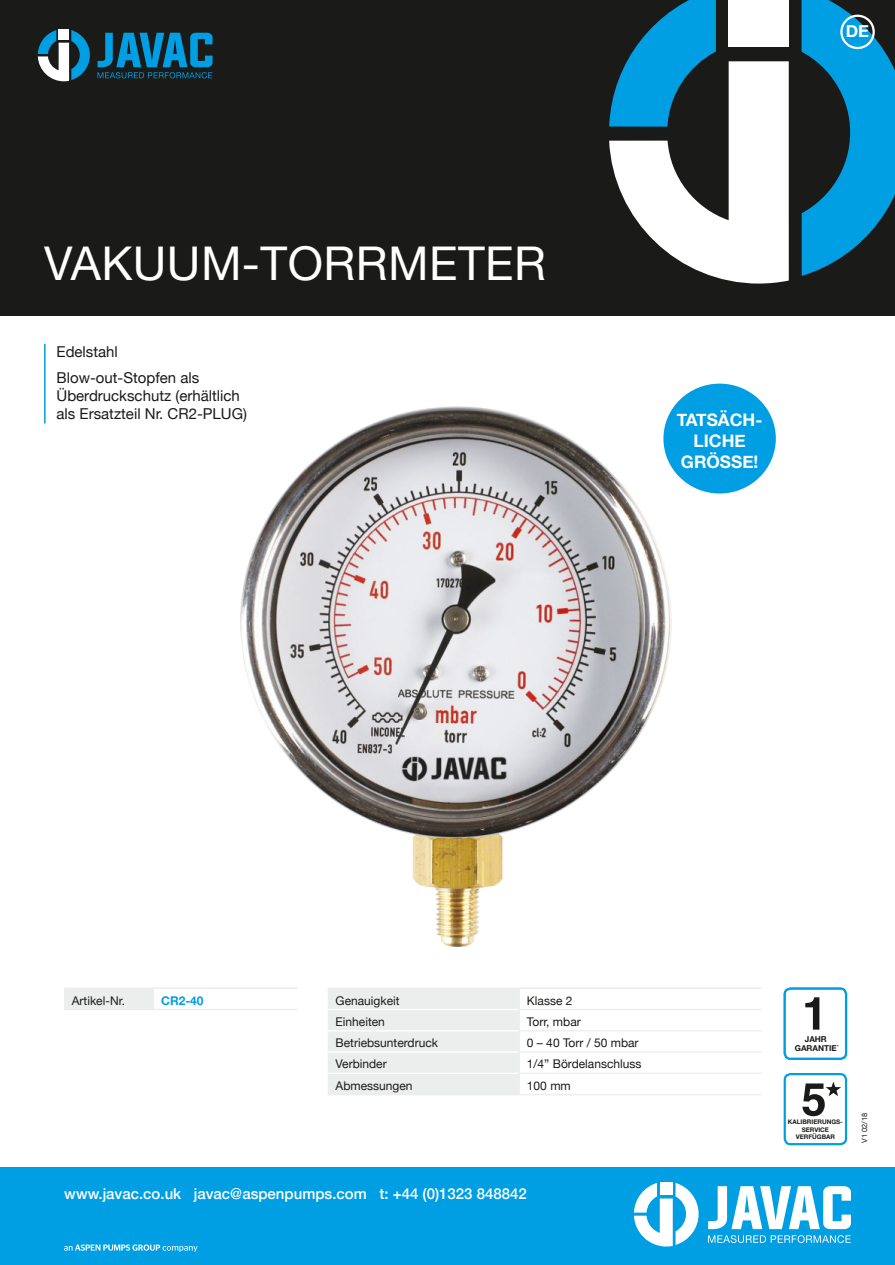
<style>
.page{position:relative;width:895px;height:1265px;background:#fff}
.page>*{position:absolute;margin:0;border:0;box-sizing:border-box;transform-origin:0 0}
.t1{font:46.5px "Helvetica Neue";letter-spacing:.01em;color:#fff}
.t2{font:700 17.25px/20.7px "Helvetica Neue";color:#fff;text-align:center}
.t3{font:700 16.8px "Helvetica Neue";color:#fff}
.t4{font:15px/18px "Helvetica Neue";color:#1a1a18}
.t5{font:500 15px "Helvetica Neue";color:#fff}
.t6{font:12px "Helvetica Neue";color:#1a1a18}
.t7{font:700 12px "Helvetica Neue";color:#009ee3}
.t8{font:700 8.1px/9.1px "Helvetica Neue";color:#1a1a18;text-align:center}
.t9{font:7.5px "Helvetica Neue";color:#1a1a18}
.t10{font:700 6.3px/7.5px "Helvetica Neue";color:#1a1a18;text-align:center}
</style>
<div class="page">
<div style="left:0;top:0;width:895px;height:316px;background:#1a1a18"></div>
<div style="left:0;top:1167px;width:895px;height:97px;background:#009ee3"></div>
<svg style="left:627px;top:0;width:268px;height:276px;fill:#009ee3"></svg>
<div style="left:728px;top:0;width:61px;height:47px;background:#fff"></div>
<svg style="left:609px;top:61px;width:180px;height:222px"></svg>
<svg style="left:634px;top:1182px;width:64px;height:64px"></svg>
<svg style="left:708px;top:1186px;width:143px;height:43px"></svg>
<svg style="left:708px;top:1235px;width:142px;height:7px"></svg>
<svg style="left:38px;top:30px;width:52px;height:51px"></svg>
<svg style="left:97px;top:33px;width:115px;height:45px"></svg>
<svg style="left:64px;top:1244px;width:133px;height:7px"></svg>
<div style="left:840px;top:15px;width:35px;height:34px;border:2px solid #fff;border-radius:50%"></div>
<div style="left:64px;top:988px;width:89px;height:21px;background:#eceded"></div>
<svg style="left:153px;top:988px;width:1px;height:20px"></svg>
<hr style="left:64px;top:987px;width:89px;height:1px;background:#eceded">
<hr style="left:153px;top:987px;width:145px;height:1px;background:#eceded">
<hr style="left:64px;top:1008px;width:89px;height:2px;background:#eceded">
<hr style="left:153px;top:1008px;width:145px;height:2px;background:#eceded">
<img style="left:240px;top:406px;width:446px;height:541px">
<hr style="left:44px;top:344px;width:2px;height:79px;background:#009ee3">
<hr style="left:519px;top:987px;width:242px;height:1px;background:#eceded">
<hr style="left:518px;top:1008px;width:243px;height:2px;background:#eceded">
<hr style="left:518px;top:1030px;width:243px;height:1px;background:#eceded">
<hr style="left:518px;top:1051px;width:243px;height:1px;background:#eceded">
<hr style="left:518px;top:1072px;width:243px;height:2px;background:#eceded">
<hr style="left:519px;top:1093px;width:242px;height:2px;background:#eceded">
<div style="left:328px;top:988px;width:192px;height:105px;background:#eceded"></div>
<hr style="left:328px;top:1072px;width:190px;height:2px;background:#fff">
<hr style="left:328px;top:987px;width:191px;height:1px;background:#eceded">
<hr style="left:328px;top:1008px;width:190px;height:2px;background:#fff">
<hr style="left:328px;top:1030px;width:190px;height:1px;background:#fff">
<hr style="left:328px;top:1051px;width:190px;height:1px;background:#fff">
<hr style="left:328px;top:1093px;width:191px;height:2px;background:#eceded">
<div style="left:783px;top:987px;width:64px;height:72px;border:2px solid #009ee3;border-radius:6px"></div>
<svg style="left:805px;top:997px;width:14px;height:32px"></svg>
<div style="left:783px;top:1073px;width:64px;height:72px;border:2px solid #009ee3;border-radius:6px"></div>
<svg style="left:802px;top:1081px;width:39px;height:35px"></svg>
<div style="left:663px;top:383px;width:113px;height:110px;background:#009ee3;border-radius:50%"></div>
<p class="t1" style="left:44px;top:230px;width:503px">VAKUUM-TORRMETER</p>
<p class="t4" style="left:56px;top:343px;width:63px">Edelstahl</p>
<p class="t4" style="left:56px;top:370px;width:192px">Blow-out-Stopfen als<br>Überdruckschutz (erhältlich als Ersatzteil Nr. CR2-PLUG)</p>
<p class="t3" style="left:845px;top:18px;width:25px">DE</p>
<p class="t2" style="left:677px;top:410px;width:87px">TATSÄCH-<br>LICHE<br>GRÖSSE!</p>
<p class="t6" style="left:72px;top:991px;width:55px">Artikel-Nr.</p>
<p class="t7" style="left:161px;top:991px;width:44px">CR2-40</p>
<p class="t6" style="left:335px;top:991px;width:66px">Genauigkeit</p>
<p class="t6" style="left:527px;top:991px;width:47px">Klasse 2</p>
<p class="t6" style="left:335px;top:1012px;width:51px">Einheiten</p>
<p class="t6" style="left:527px;top:1012px;width:55px">Torr, mbar</p>
<p class="t6" style="left:335px;top:1034px;width:104px">Betriebsunterdruck</p>
<p class="t6" style="left:527px;top:1034px;width:113px">0 – 40 Torr / 50 mbar</p>
<p class="t6" style="left:335px;top:1055px;width:53px">Verbinder</p>
<p class="t6" style="left:527px;top:1055px;width:116px">1/4” Bördelanschluss</p>
<p class="t6" style="left:335px;top:1076px;width:78px">Abmessungen</p>
<p class="t6" style="left:527px;top:1076px;width:45px">100 mm</p>
<p class="t5" style="left:64px;top:1181px;width:464px">www.javac.co.uk javac@aspenpumps.com t: +44 (0)1323 848842</p>
<p class="t8" style="left:795px;top:1034px;width:44px">JAHR<br>GARANTIE</p>
<p class="t10" style="left:788px;top:1118px;width:56px">KALIBRIERUNGS-<br>SERVICE<br>VERFÜGBAR</p>
<p class="t9" style="left:859px;top:1142px;width:32px;rotate:-90deg">V1 02/18</p>
</div>
